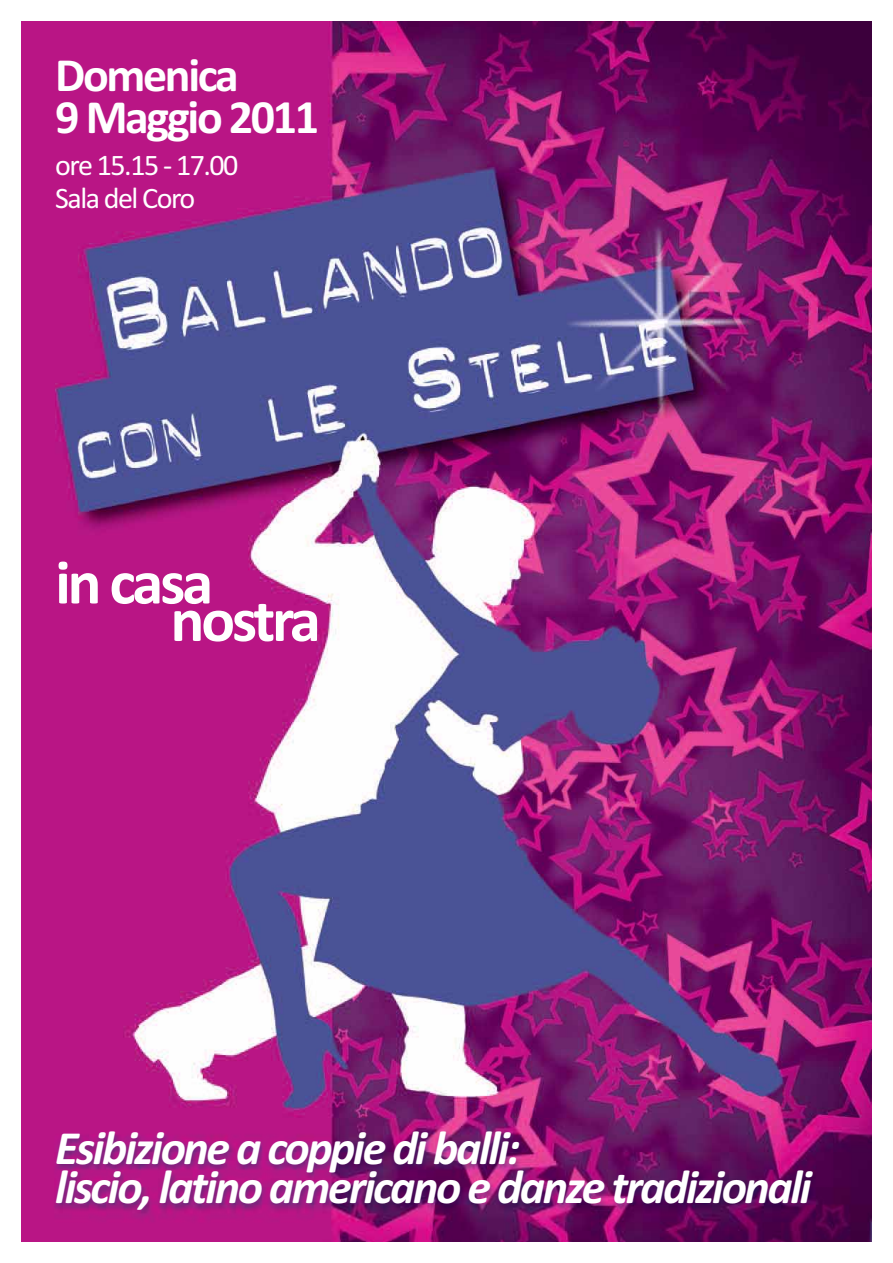
<style>
.page{position:relative;width:893px;height:1263px;background:#fff}
.page>*{position:absolute;margin:0;border:0;box-sizing:border-box;transform-origin:0 0}
.t1{font:700 63px "Calibri";letter-spacing:-.05em;color:#fff}
.t2{font:italic 700 48px/39px "Calibri";letter-spacing:-.05em;color:#fff}
.t3{font:700 48px/42px "Calibri";letter-spacing:-.05em;color:#fff}
.t4{font:30px/33px "Calibri";letter-spacing:-.05em;color:#fff}
</style>
<div class="page">
<img style="left:21px;top:21px;width:851px;height:1221px">
<img style="left:38px;top:1118px;width:834px;height:124px">
<p class="t3" style="left:55px;top:58px;width:265px">Domenica<br>9 Maggio 2011</p>
<p class="t4" style="left:55px;top:148px;width:185px">ore 15.15 - 17.00<br>Sala del Coro</p>
<h1 class="t1" style="left:55px;top:561px;width:160px">in casa</h1>
<h1 class="t1" style="left:171px;top:598px;width:152px">nostra</h1>
<p class="t2" style="left:55px;top:1132px;width:758px">Esibizione a coppie di balli:<br>liscio, latino americano e danze tradizionali</p>
</div>
